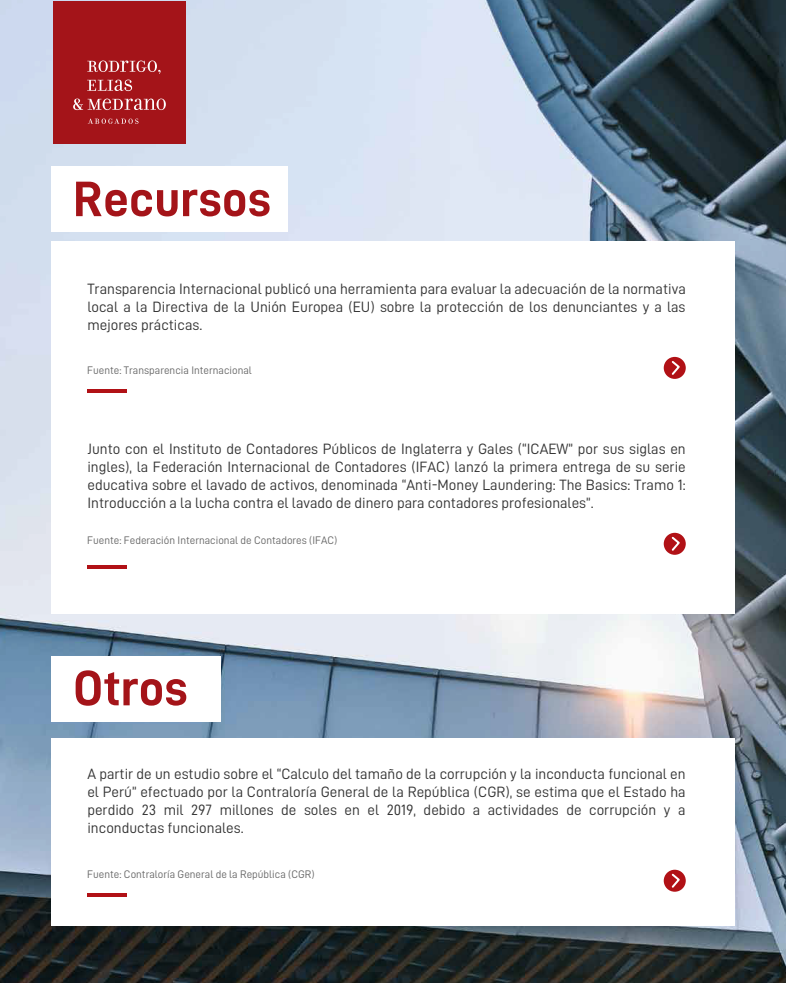
<style>
.page{position:relative;width:786px;height:983px;background:#fff}
.page>*{position:absolute;margin:0;border:0;box-sizing:border-box;transform-origin:0 0}
.t1{font:50px "D DIN Bold";color:#a41419}
.t2{font:15px/18px "D DIN";color:#333;text-align:justify}
.t3{font:11px "D DIN";color:#666}
</style>
<div class="page">
<img style="left:0;top:0;width:785px;height:983px">
<div style="left:51px;top:241px;width:683px;height:373px;background:#fff"></div>
<div style="left:51px;top:166px;width:237px;height:65px;background:#fff"></div>
<div style="left:51px;top:656px;width:170px;height:65px;background:#fff"></div>
<svg style="left:663px;top:357px;width:22px;height:22px"></svg>
<svg style="left:669px;top:359px;width:12px;height:18px"></svg>
<svg style="left:663px;top:533px;width:22px;height:22px"></svg>
<svg style="left:669px;top:535px;width:12px;height:18px"></svg>
<hr style="left:87px;top:565px;width:39px;height:3px;background:#b11116">
<hr style="left:87px;top:389px;width:39px;height:3px;background:#b11116">
<div style="left:51px;top:738px;width:683px;height:188px;background:#fff"></div>
<hr style="left:87px;top:894px;width:39px;height:3px;background:#b11116">
<svg style="left:663px;top:870px;width:22px;height:22px"></svg>
<svg style="left:669px;top:872px;width:12px;height:17px"></svg>
<div style="left:53px;top:1px;width:132px;height:143px;background:#a41419"></div>
<svg style="left:87px;top:61px;width:73px;height:13px"></svg>
<svg style="left:87px;top:80px;width:45px;height:11px"></svg>
<svg style="left:73px;top:99px;width:93px;height:11px"></svg>
<svg style="left:88px;top:119px;width:50px;height:5px"></svg>
<h1 class="t1" style="left:73px;top:171px;width:199px">Recursos</h1>
<p class="t2" style="left:87px;top:280px;width:599px">Transparencia Internacional publicó una herramienta para evaluar la adecuación de la normativa local a la Directiva de la Unión Europea (EU) sobre la protección de los denunciantes y a las mejores prácticas.</p>
<p class="t3" style="left:87px;top:364px;width:166px">Fuente: Transparencia Internacional</p>
<p class="t2" style="left:87px;top:439px;width:599px">Junto con el Instituto de Contadores Públicos de Inglaterra y Gales (“ICAEW” por sus siglas en ingles), la Federación Internacional de Contadores (IFAC) lanzó la primera entrega de su serie educativa sobre el lavado de activos, denominada “Anti-Money Laundering: The Basics: Tramo 1:<br>Introducción a la lucha contra el lavado de dinero para contadores profesionales”.</p>
<p class="t3" style="left:87px;top:534px;width:251px">Fuente: Federación Internacional de Contadores (IFAC)</p>
<h1 class="t1" style="left:73px;top:660px;width:116px">Otros</h1>
<p class="t2" style="left:87px;top:764px;width:599px">A partir de un estudio sobre el “Calculo del tamaño de la corrupción y la inconducta funcional en el Perú” efectuado por la Contraloría General de la República (CGR), se estima que el Estado ha perdido 23 mil 297 millones de soles en el 2019, debido a actividades de corrupción y a inconductas funcionales.</p>
<p class="t3" style="left:87px;top:868px;width:229px">Fuente: Contraloría General de la República (CGR)</p>
</div>
